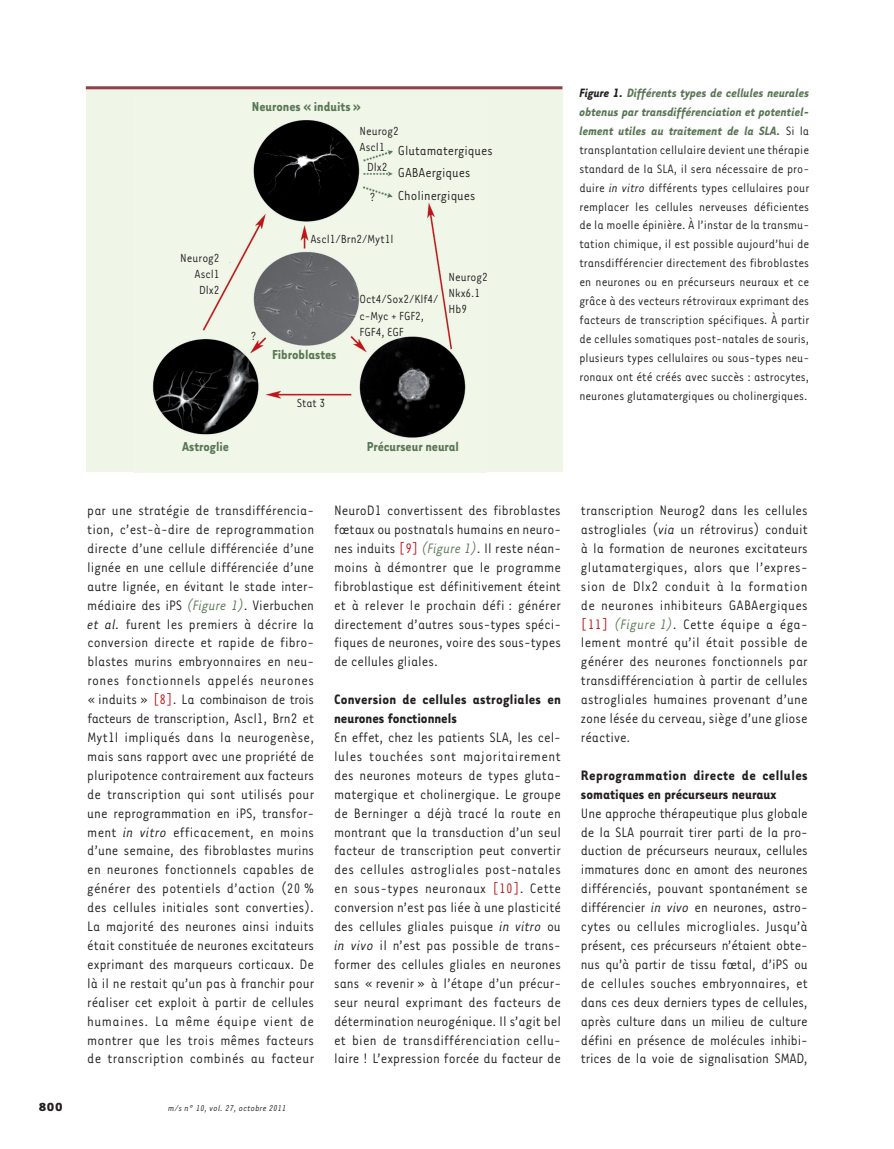
<style>
.page{position:relative;width:894px;height:1149px;background:#fff}
.page>*{position:absolute;margin:0;border:0;box-sizing:border-box;transform-origin:0 0}
.t1{font:15.75px/18.9px "Tarzana Narrow";color:#231f20;text-align:justify}
.t2{font:700 15.75px/18.9px "Tarzana Narrow";letter-spacing:.02em;color:#231f20}
.t3{font:700 15px "Tarzana Narrow";color:#5a7755}
.t4{font:15px/22.4px "Tarzana Narrow";color:#231f20}
.t5{font:13.95px/18.9px "Tarzana Narrow";color:#231f20;text-align:justify}
.t6{font:13.5px/16.2px "Tarzana Narrow";color:#231f20}
.t7{font:700 13.5px "Tarzana Wide";color:#231f20}
.t8{font:italic 9.75px "Tarzana Narrow";letter-spacing:.025em;color:#231f20}
.s1{font-weight:700;font-style:italic}
.s2{font-weight:700;font-style:italic;color:#5a7755}
.s3{font-style:italic}
.s4{font-style:italic;color:#5a7755}
.s5{color:#c4121a}
</style>
<div class="page">
<div style="left:86px;top:86px;width:476px;height:386px;background:#eff6e8"></div>
<img style="left:153px;top:120px;width:313px;height:318px">
<hr style="left:86px;top:86px;width:476px;height:3px;background:#913f4b">
<p class="t3" style="left:252px;top:102px;width:110px">Neurones « induits »</p>
<p class="t6" style="left:359px;top:124px;width:41px">Neurog2<br>Ascl1</p>
<p class="t4" style="left:398px;top:141px;width:96px">Glutamatergiques<br>GABAergiques<br>Cholinergiques</p>
<p class="t6" style="left:367px;top:160px;width:22px">Dlx2</p>
<p class="t6" style="left:370px;top:190px;width:7px">?</p>
<p class="t6" style="left:180px;top:251px;width:41px;text-align:right">Neurog2<br>Ascl1<br>Dlx2</p>
<p class="t6" style="left:251px;top:329px;width:7px">?</p>
<p class="t6" style="left:310px;top:232px;width:84px">Ascl1/Brn2/Myt1l</p>
<p class="t3" style="left:272px;top:349px;width:66px">Fibroblastes</p>
<p class="t6" style="left:359px;top:292px;width:80px">Oct4/Sox2/Klf4/ c-Myc + FGF2,<br>FGF4, EGF</p>
<p class="t6" style="left:448px;top:269px;width:41px">Neurog2<br>Nkx6.1<br>Hb9</p>
<p class="t6" style="left:296px;top:396px;width:30px">Stat 3</p>
<p class="t3" style="left:182px;top:442px;width:48px">Astroglie</p>
<p class="t3" style="left:366px;top:442px;width:94px">Précurseur neural</p>
<p class="t5" style="left:579px;top:85px;width:231px"><span class="s1">Figure 1.</span> <span class="s2">Différents types de cellules neurales obtenus par transdifférenciation et potentiel&shy;lement utiles au traitement de la SLA.</span> Si la transplantation cellulaire devient une thérapie standard de la SLA, il sera nécessaire de pro&shy;duire <span class="s3">in vitro</span> différents types cellulaires pour remplacer les cellules nerveuses déficientes de la moelle épinière. À l’instar de la transmu&shy;tation chimique, il est possible aujourd’hui de transdifférencier directement des fibroblastes en neurones ou en précurseurs neuraux et ce grâce à des vecteurs rétroviraux exprimant des facteurs de transcription spécifiques. À partir de cellules somatiques post-natales de souris, plusieurs types cellulaires ou sous-types neu&shy;ronaux ont été créés avec succès : astrocytes, neurones glutamatergiques ou cholinergiques.</p>
<p class="t1" style="left:87px;top:502px;width:228px">par une stratégie de transdifférencia&shy;tion, c’est-à-dire de reprogrammation directe d’une cellule différenciée d’une lignée en une cellule différenciée d’une autre lignée, en évitant le stade inter&shy;médiaire des iPS <span class="s4">(Figure 1)</span>. Vierbuchen <span class="s3">et al.</span> furent les premiers à décrire la conversion directe et rapide de fibro&shy;blastes murins embryonnaires en neu&shy;rones fonctionnels appelés neurones « induits » <span class="s5">[8]</span>. La combinaison de trois facteurs de transcription, Ascl1, Brn2 et Myt1l impliqués dans la neurogenèse, mais sans rapport avec une propriété de pluripotence contrairement aux facteurs de transcription qui sont utilisés pour une reprogrammation en iPS, transfor&shy;ment <span class="s3">in vitro</span> efficacement, en moins d’une semaine, des fibroblastes murins en neurones fonctionnels capables de générer des potentiels d’action (20 % des cellules initiales sont converties).<br>La majorité des neurones ainsi induits était constituée de neurones excitateurs exprimant des marqueurs corticaux. De là il ne restait qu’un pas à franchir pour réaliser cet exploit à partir de cellules humaines. La même équipe vient de montrer que les trois mêmes facteurs de transcription combinés au facteur</p>
<p class="t7" style="left:38px;top:1102px;width:26px">800</p>
<p class="t8" style="left:168px;top:1104px;width:120px">m/s n° 10, vol. 27, octobre 2011</p>
<p class="t1" style="left:334px;top:502px;width:228px">NeuroD1 convertissent des fibroblastes fœtaux ou postnatals humains en neuro&shy;nes induits <span class="s5">[9]</span> <span class="s4">(Figure 1)</span>. Il reste néan&shy;moins à démontrer que le programme fibroblastique est définitivement éteint et à relever le prochain défi : générer directement d’autres sous-types spéci&shy;fiques de neurones, voire des sous-types de cellules gliales.</p>
<p class="t2" style="left:334px;top:691px;width:228px">Conversion de cellules astrogliales en neurones fonctionnels</p>
<p class="t1" style="left:334px;top:729px;width:228px">En effet, chez les patients SLA, les cel&shy;lules touchées sont majoritairement des neurones moteurs de types gluta&shy;matergique et cholinergique. Le groupe de Berninger a déjà tracé la route en montrant que la transduction d’un seul facteur de transcription peut convertir des cellules astrogliales post-natales en sous-types neuronaux <span class="s5">[10]</span>. Cette conversion n’est pas liée à une plasticité des cellules gliales puisque <span class="s3">in vitro</span> ou <span class="s3">in vivo</span> il n’est pas possible de trans&shy;former des cellules gliales en neurones sans « revenir » à l’étape d’un précur&shy;seur neural exprimant des facteurs de détermination neurogénique. Il s’agit bel et bien de transdifférenciation cellu&shy;laire ! L’expression forcée du facteur de</p>
<p class="t1" style="left:580px;top:502px;width:228px">transcription Neurog2 dans les cellules astrogliales (<span class="s3">via</span> un rétrovirus) conduit à la formation de neurones excitateurs glutamatergiques, alors que l’expres&shy;sion de Dlx2 conduit à la formation de neurones inhibiteurs GABAergiques <span class="s5">[11]</span> <span class="s4">(Figure 1)</span>. Cette équipe a éga&shy;lement montré qu’il était possible de générer des neurones fonctionnels par transdifférenciation à partir de cellules astrogliales humaines provenant d’une zone lésée du cerveau, siège d’une gliose réactive.</p>
<p class="t2" style="left:580px;top:767px;width:228px">Reprogrammation directe de cellules somatiques en précurseurs neuraux</p>
<p class="t1" style="left:580px;top:804px;width:228px">Une approche thérapeutique plus globale de la SLA pourrait tirer parti de la pro&shy;duction de précurseurs neuraux, cellules immatures donc en amont des neurones différenciés, pouvant spontanément se différencier <span class="s3">in vivo</span> en neurones, astro&shy;cytes ou cellules microgliales. Jusqu’à présent, ces précurseurs n’étaient obte&shy;nus qu’à partir de tissu fœtal, d’iPS ou de cellules souches embryonnaires, et dans ces deux derniers types de cellules, après culture dans un milieu de culture défini en présence de molécules inhibi&shy;trices de la voie de signalisation SMAD,</p>
</div>
